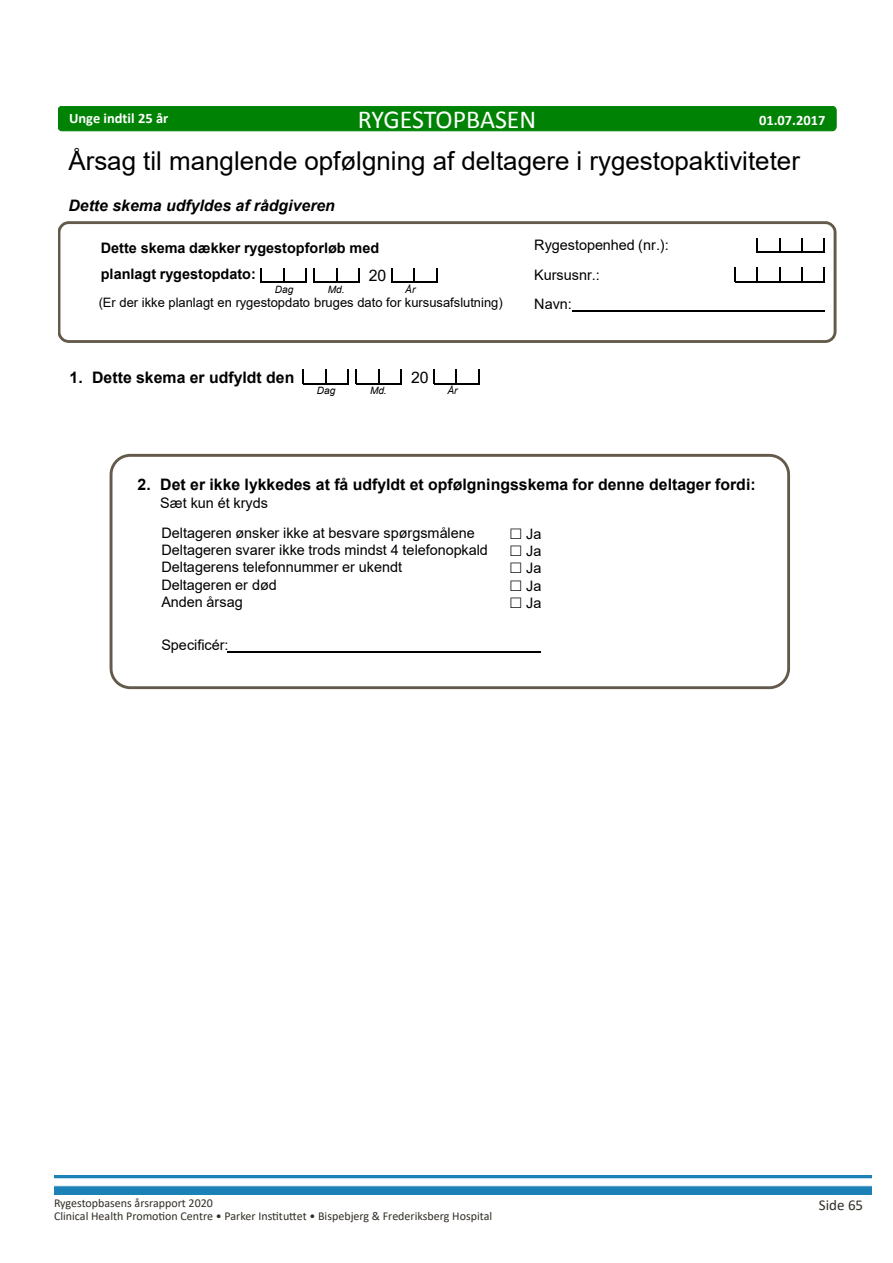
<style>
.page{position:relative;width:893px;height:1263px;background:#fff}
.page>*{position:absolute;margin:0;border:0;box-sizing:border-box;transform-origin:0 0}
.t1{font:25.95px/42.5px "Arial";color:#000}
.t2{font:700 15.75px "Arial";color:#000}
.t3{font:italic 700 15.75px "Arial";color:#000}
.t4{font:15.75px "Arial";color:#000}
.t5{font:15px "Calibri";color:#322d26}
.t6{font:14.4px/17.2px "Arial";color:#000}
.t7{font:700 14.4px/26px "Arial";color:#000}
.t8{font:700 14.4px "Calibri";color:#fff}
.t9{font:12.9px "Arial";color:#000}
.t10{font:12px "Calibri";color:#322d26}
.t11{font:italic 10.05px "Arial";color:#000}
.s1{font-family:"Calibri";color:#fff}
</style>
<div class="page">
<img style="left:54px;top:1176px;width:818px;height:18px">
<svg style="left:58px;top:106px;width:778px;height:25px;background:#018305"></svg>
<hr style="left:434px;top:383px;width:45px;height:1px;background:#000">
<svg style="left:433px;top:370px;width:2px;height:14px"></svg>
<svg style="left:456px;top:370px;width:1px;height:13px"></svg>
<svg style="left:478px;top:370px;width:1px;height:13px"></svg>
<hr style="left:356px;top:383px;width:46px;height:1px;background:#000">
<svg style="left:356px;top:370px;width:1px;height:13px"></svg>
<svg style="left:378px;top:370px;width:1px;height:13px"></svg>
<svg style="left:400px;top:370px;width:2px;height:13px"></svg>
<hr style="left:303px;top:383px;width:46px;height:1px;background:#000">
<svg style="left:303px;top:370px;width:1px;height:13px"></svg>
<svg style="left:325px;top:370px;width:1px;height:13px"></svg>
<svg style="left:347px;top:370px;width:2px;height:13px"></svg>
<svg style="left:110px;top:454px;width:680px;height:235px"></svg>
<svg style="left:58px;top:221px;width:778px;height:122px"></svg>
<svg style="left:510px;top:528px;width:11px;height:11px"></svg>
<svg style="left:510px;top:545px;width:11px;height:11px"></svg>
<svg style="left:510px;top:563px;width:11px;height:10px"></svg>
<svg style="left:510px;top:580px;width:11px;height:11px"></svg>
<svg style="left:510px;top:597px;width:11px;height:11px"></svg>
<p class="t1" style="left:68px;top:97px;width:733px;text-indent:289px"><span class="s1">RYGESTOPBASEN<br></span>Årsag til manglende opfølgning af deltagere i rygestopaktiviteter</p>
<p class="t3" style="left:68px;top:195px;width:268px">Dette skema udfyldes af rådgiveren</p>
<p class="t7" style="left:101px;top:235px;width:280px">Dette skema dækker rygestopforløb med planlagt rygestopdato:</p>
<p class="t6" style="left:534px;top:231px;width:136px;line-height:29.1px">Rygestopenhed (nr.):<br>Kursusnr.:</p>
<p class="t8" style="left:69px;top:109px;width:101px">Unge indtil 25 år</p>
<p class="t8" style="left:759px;top:111px;width:68px">01.07.2017</p>
<p class="t4" style="left:369px;top:265px;width:19px">20</p>
<p class="t9" style="left:99px;top:294px;width:406px">(Er der ikke planlagt en rygestopdato bruges dato for kursusafslutning)</p>
<p class="t11" style="left:275px;top:283px;width:20px">Dag</p>
<p class="t11" style="left:328px;top:283px;width:18px">Md.</p>
<p class="t11" style="left:405px;top:283px;width:12px">År</p>
<p class="t6" style="left:534px;top:295px;width:39px">Navn:</p>
<p class="t2" style="left:70px;top:366px;width:226px">1. Dette skema er udfyldt den</p>
<p class="t4" style="left:411px;top:366px;width:19px">20</p>
<p class="t11" style="left:317px;top:384px;width:20px">Dag</p>
<p class="t11" style="left:370px;top:384px;width:18px">Md.</p>
<p class="t11" style="left:447px;top:384px;width:12px">År</p>
<p class="t2" style="left:138px;top:473px;width:620px">2. Det er ikke lykkedes at få udfyldt et opfølgningsskema for denne deltager fordi:</p>
<p class="t6" style="left:160px;top:494px;width:109px">Sæt kun ét kryds</p>
<p class="t6" style="left:161px;top:524px;width:328px">Deltageren ønsker ikke at besvare spørgsmålene Deltageren svarer ikke trods mindst 4 telefonopkald Deltagerens telefonnummer er ukendt<br>Deltageren er død<br>Anden årsag</p>
<p class="t6" style="left:161px;top:636px;width:69px">Specificér:</p>
<p class="t6" style="left:526px;top:525px;width:17px;text-align:justify">Ja Ja Ja Ja Ja</p>
<p class="t10" style="left:54px;top:1194px;width:160px">Rygestopbasens årsrapport 2020</p>
<p class="t5" style="left:819px;top:1195px;width:46px">Side 65</p>
<p class="t10" style="left:54px;top:1208px;width:440px">Clinical Health Promotion Centre • Parker Instituttet • Bispebjerg &amp; Frederiksberg Hospital</p>
</div>
